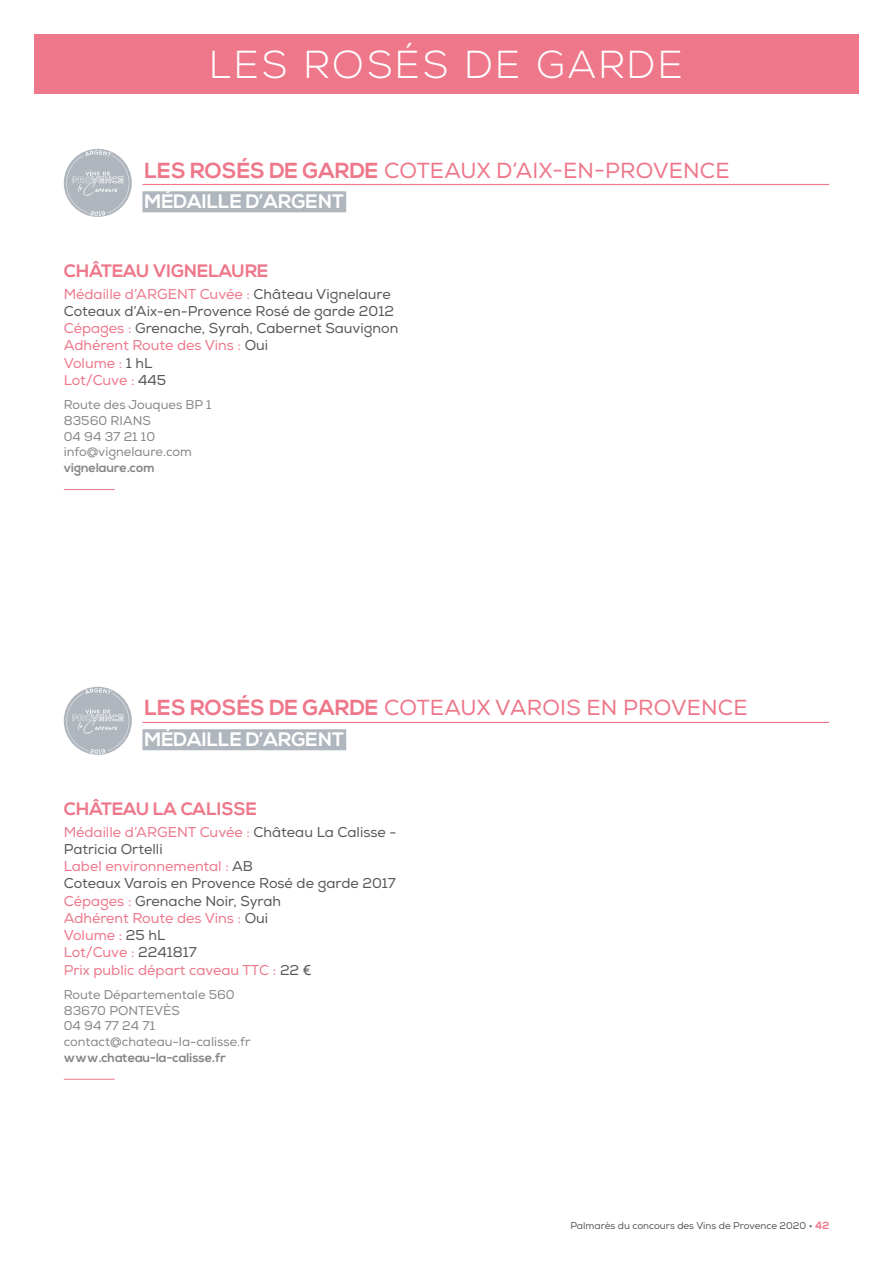
<style>
.page{position:relative;width:893px;height:1263px;background:#fff}
.page>*{position:absolute;margin:0;border:0;box-sizing:border-box;transform-origin:0 0}
.t1{font:300 39px "Nexa";letter-spacing:.08em;color:#fff}
.t2{font:21.75px "Nexa";letter-spacing:.01em;color:#ee778a}
.t3{font:700 19.5px "Nexa";color:#fff}
.t4{font:700 18px "Nexa";color:#ee778a}
.t5{font:14.25px/17.2px "Nexa";color:#ee778a}
.t6{font:14.25px/17.2px "Nexa";color:#575756}
.t7{font:12.75px/15.8px "Nexa";color:#878787}
.t8{font:700 12.75px "Nexa";color:#878787}
.t9{font:9.75px "Nexa";color:#575756}
.s1{font-weight:700}
.s2{color:#ee778a}
.s3{color:#575756}
.s4{font-weight:700;font-size:10.5px;color:#ee778a}
</style>
<div class="page">
<div style="left:34px;top:34px;width:825px;height:60px;background:#ee778a"></div>
<hr style="left:64px;top:489px;width:51px;height:1px;background:#ee778a">
<hr style="left:64px;top:1079px;width:51px;height:1px;background:#ee778a">
<hr style="left:142px;top:184px;width:687px;height:1px;background:#ee778a">
<div style="left:142px;top:191px;width:204px;height:21px;background:#afb6bd"></div>
<svg style="left:64px;top:149px;width:68px;height:68px"></svg>
<svg style="left:66px;top:150px;width:63px;height:67px"></svg>
<hr style="left:142px;top:722px;width:687px;height:1px;background:#ee778a">
<div style="left:142px;top:729px;width:204px;height:21px;background:#afb6bd"></div>
<svg style="left:64px;top:687px;width:68px;height:68px"></svg>
<svg style="left:66px;top:688px;width:63px;height:66px"></svg>
<h1 class="t1" style="left:210px;top:43px;width:474px">LES ROSÉS DE GARDE</h1>
<h2 class="t2" style="left:145px;top:157px;width:587px"><span class="s1">LES ROSÉS DE GARDE</span> COTEAUX D’AIX-EN-PROVENCE</h2>
<h3 class="t3" style="left:145px;top:190px;width:201px">MÉDAILLE D’ARGENT</h3>
<p class="t4" style="left:64px;top:261px;width:206px">CHÂTEAU VIGNELAURE</p>
<p class="t6" style="left:64px;top:285px;width:336px"><span class="s2">Médaille d’ARGENT Cuvée :</span> Château Vignelaure<br>Coteaux d’Aix-en-Provence Rosé de garde 2012<br><span class="s2">Cépages :</span> Grenache, Syrah, Cabernet Sauvignon<br><span class="s2">Adhérent Route des Vins :</span> Oui<br><span class="s2">Volume :</span> 1 hL<br><span class="s2">Lot/Cuve :</span> 445</p>
<p class="t7" style="left:64px;top:397px;width:149px">Route des Jouques BP 1<br>83560 RIANS<br>04 94 37 21 10 info@vignelaure.com</p>
<p class="t8" style="left:64px;top:460px;width:93px">vignelaure.com</p>
<h2 class="t2" style="left:145px;top:695px;width:605px"><span class="s1">LES ROSÉS DE GARDE</span> COTEAUX VAROIS EN PROVENCE</h2>
<h3 class="t3" style="left:145px;top:728px;width:201px">MÉDAILLE D’ARGENT</h3>
<p class="t4" style="left:64px;top:798px;width:195px">CHÂTEAU LA CALISSE</p>
<p class="t5" style="left:64px;top:823px;width:334px">Médaille d’ARGENT Cuvée : <span class="s3">Château La Calisse -<br>Patricia Ortelli<br></span>Label environnemental : <span class="s3">AB<br>Coteaux Varois en Provence Rosé de garde 2017<br></span>Cépages : <span class="s3">Grenache Noir, Syrah<br></span>Adhérent Route des Vins : <span class="s3">Oui<br></span>Volume : <span class="s3">25 hL<br></span>Lot/Cuve : <span class="s3">2241817<br></span>Prix public départ caveau TTC : <span class="s3">22 €</span></p>
<p class="t7" style="left:64px;top:987px;width:188px">Route Départementale 560<br>83670 PONTEVÈS<br>04 94 77 24 71 contact@chateau-la-calisse.fr</p>
<p class="t8" style="left:64px;top:1050px;width:164px">www.chateau-la-calisse.fr</p>
<p class="t9" style="left:570px;top:1220px;width:260px">Palmarès du concours des Vins de Provence 2020 • <span class="s4">42</span></p>
</div>
